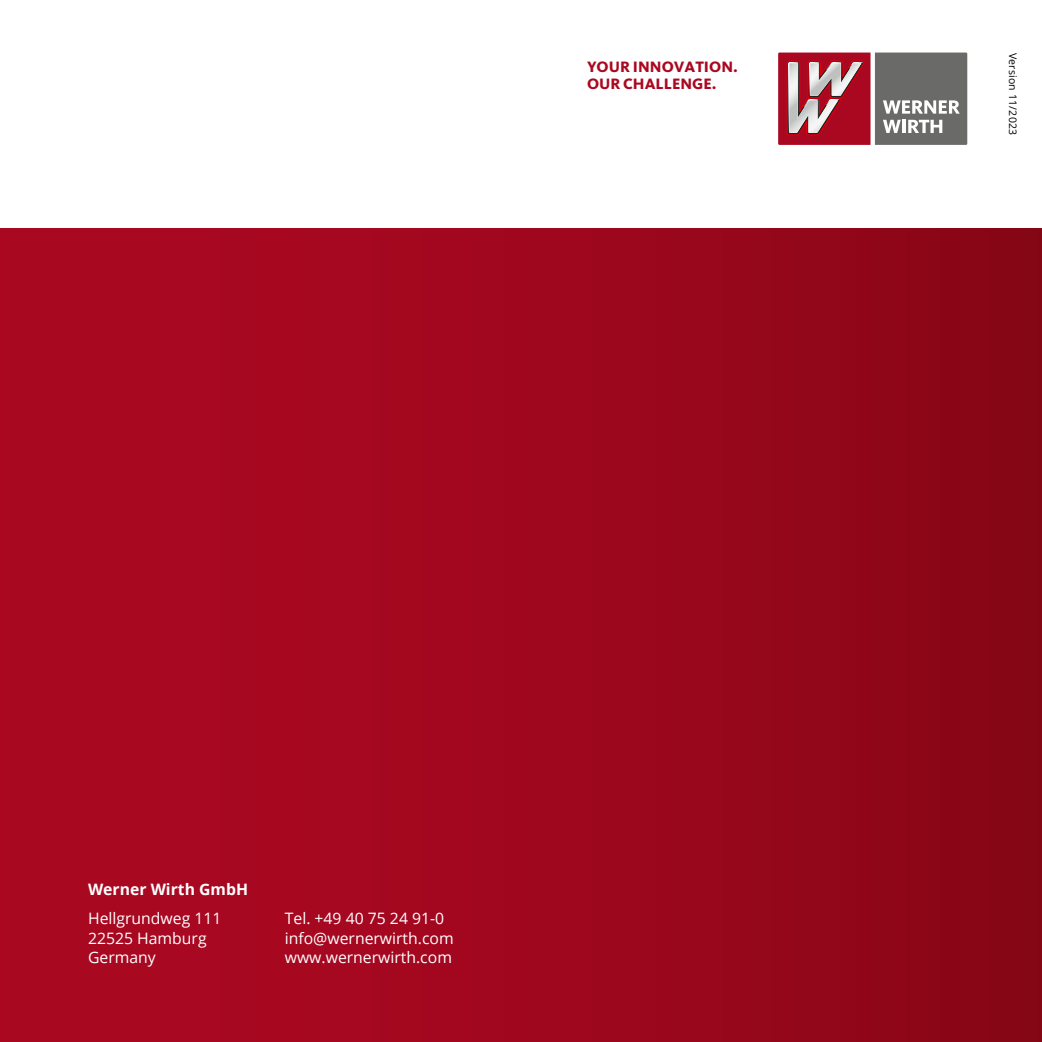
<style>
.page{position:relative;width:1042px;height:1042px;background:#fff}
.page>*{position:absolute;margin:0;border:0;box-sizing:border-box;transform-origin:0 0}
.t1{font:15.75px/19.2px "Open Sans";color:#fff}
.t2{font:700 15.75px "Open Sans";color:#fff}
.t3{font:800 15.58px/17.2px "Kievit Pro";color:#aa0821}
.t4{font:10.5px "Open Sans";letter-spacing:.02em;color:#000}
</style>
<div class="page">
<div style="left:0;top:228px;width:1042px;height:814px;background:linear-gradient(to right,#af0823,#8a0617)"></div>
<svg style="left:778px;top:53px;width:189px;height:92px;background:#9b656c"></svg>
<p class="t3" style="left:587px;top:58px;width:152px">YOUR INNOVATION.<br>OUR CHALLENGE.</p>
<p class="t4" style="left:1020px;top:53px;width:84px;rotate:90deg">Version 11/2023</p>
<p class="t2" style="left:88px;top:878px;width:161px">Werner Wirth GmbH</p>
<p class="t1" style="left:88px;top:908px;width:135px">Hellgrundweg 111<br>22525 Hamburg<br>Germany</p>
<p class="t1" style="left:285px;top:908px;width:170px">Tel. +49 40 75 24 91-0 info@wernerwirth.com www.wernerwirth.com</p>
</div>
